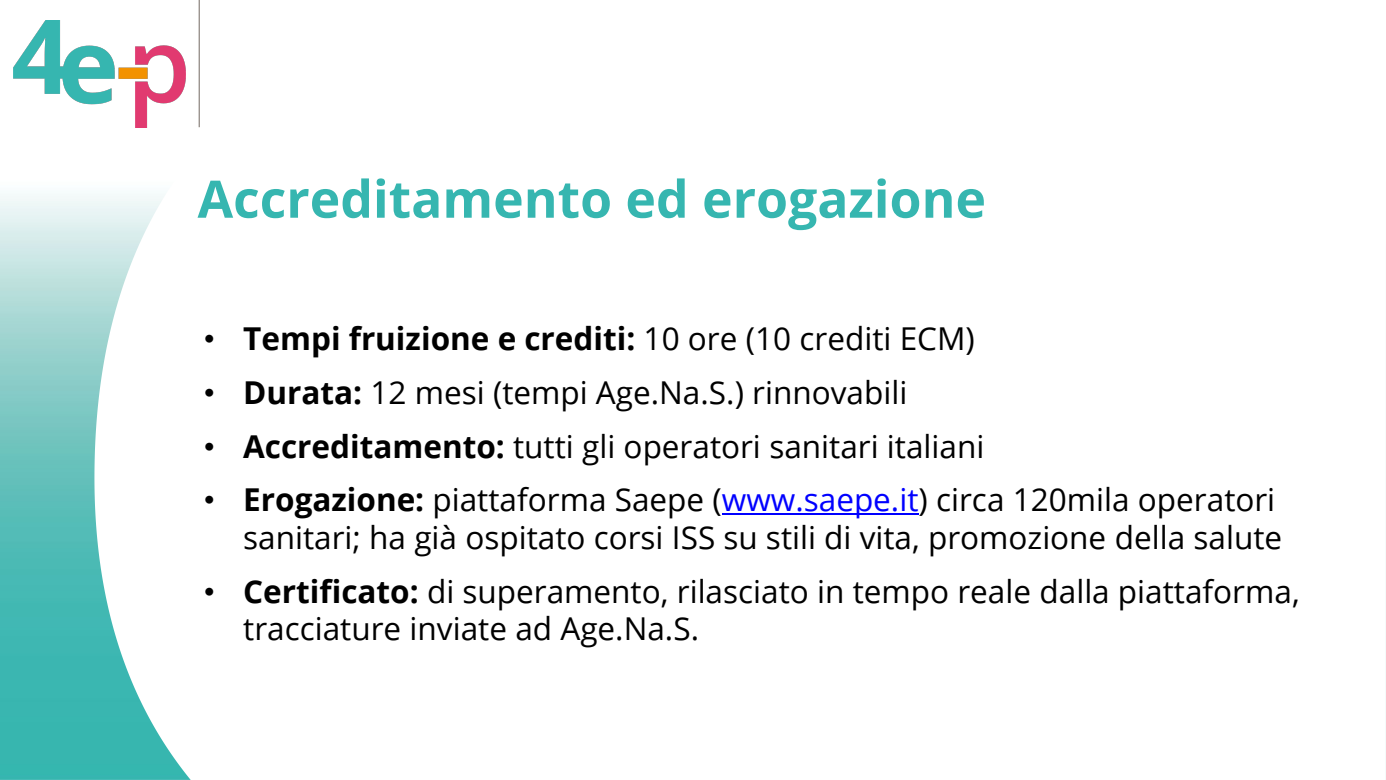
<style>
.page{position:relative;width:1386px;height:780px;background:#fff}
.page>*{position:absolute;margin:0;border:0;box-sizing:border-box;transform-origin:0 0}
.t1{font:700 51.62px "Open Sans";color:#36b6b0}
.t2{font:31.5px/37.8px "Open Sans";color:#000;text-align:right}
.t3{font:700 31.5px "Open Sans";color:#000}
.s1{font-family:"Arial";font-weight:400}
.s2{font-weight:400}
.s3{font-family:"Arial"}
.s4{font-weight:700}
.s5{color:#00f}
</style>
<div class="page">
<img style="left:13px;top:20px;width:172px;height:108px">
<img style="left:0;top:194px;width:94px;height:585px">
<svg style="left:94px;top:194px;width:825px;height:585px"></svg>
<hr style="left:199px;top:0;width:1px;height:127px;background:#726961">
<hr style="left:721px;top:513px;width:197px;height:2px;background:#00f">
<p class="t1" style="left:197px;top:162px;width:790px">Accreditamento ed erogazione</p>
<p class="t3" style="left:204px;top:316px;width:772px"><span class="s1">•</span> Tempi fruizione e crediti: <span class="s2">10 ore (10 crediti ECM)</span></p>
<p class="t2" style="left:204px;top:372px;width:705px"><span class="s3">•</span> <span class="s4">Durata:</span> 12 mesi (tempi Age.Na.S.) rinnovabili</p>
<p class="t2" style="left:204px;top:426px;width:782px"><span class="s3">•</span> <span class="s4">Accreditamento:</span> tutti gli operatori sanitari italiani</p>
<p class="t2" style="left:204px;top:480px;width:1079px"><span class="s3">•</span> <span class="s4">Erogazione:</span> piattaforma Saepe (<span class="s5">www.saepe.it</span>) circa 120mila operatori sanitari; ha già ospitato corsi ISS su stili di vita, promozione della salute</p>
<p class="t2" style="left:243px;top:571px;width:1057px;text-align:left;text-indent:-39px"><span class="s3">•</span> <span class="s4">Certificato:</span> di superamento, rilasciato in tempo reale dalla piattaforma, tracciature inviate ad Age.Na.S.</p>
</div>
